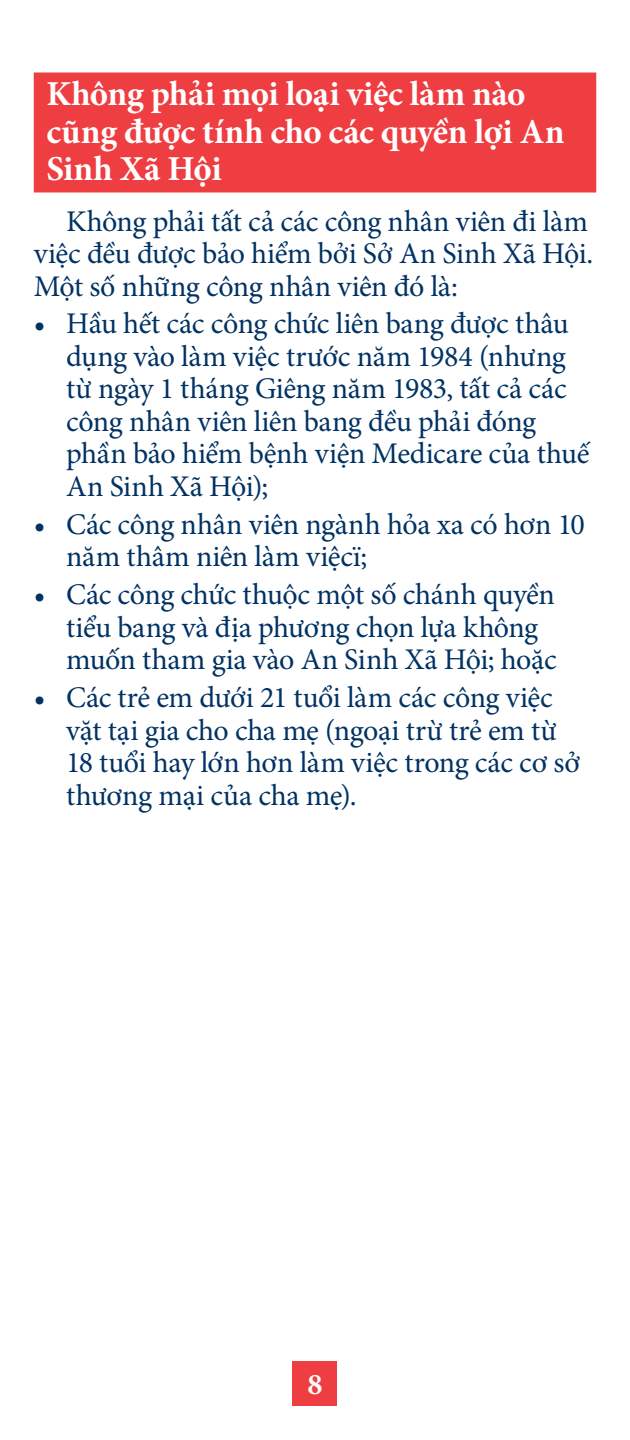
<style>
.page{position:relative;width:630px;height:1440px;background:#fff}
.page>*{position:absolute;margin:0;border:0;box-sizing:border-box;transform-origin:0 0}
.H1-3{font:700 35px/37.5px "Minion Pro";letter-spacing:-.01em;color:#fff}
.Paragraph{font:30px/32.5px "Minion Pro";letter-spacing:-.015em;color:#003263}
.t1{font:700 30px "Minion Pro";color:#fff}
</style>
<div class="page">
<div style="left:292px;top:1361px;width:46px;height:45px;background:#ef3e42"></div>
<div style="left:34px;top:72px;width:562px;height:120px;background:#ef3e42"></div>
<h1 class="H1-3" style="left:46px;top:75px;width:520px">Không phải mọi loại việc làm nào cũng được tính cho các quyền lợi An<br>Sinh Xã Hội</h1>
<p class="Paragraph" style="left:34px;top:205px;width:561px;text-indent:32px">Không phải tất cả các công nhân viên đi làm việc đều được bảo hiểm bởi Sở An Sinh Xã Hội.<br>Một số những công nhân viên đó là:</p>
<p class="Paragraph" style="left:66px;top:308px;width:525px;text-indent:-32px">• Hầu hết các công chức liên bang được thâu dụng vào làm việc trước năm 1984 (nhưng từ ngày 1 tháng Giêng năm 1983, tất cả các công nhân viên liên bang đều phải đóng phần bảo hiểm bệnh viện Medicare của thuế An Sinh Xã Hội);</p>
<p class="Paragraph" style="left:66px;top:508px;width:520px;text-indent:-32px">• Các công nhân viên ngành hỏa xa có hơn 10 năm thâm niên làm việcï;</p>
<p class="Paragraph" style="left:66px;top:579px;width:492px;text-indent:-32px">• Các công chức thuộc một số chánh quyền tiểu bang và địa phương chọn lựa không muốn tham gia vào An Sinh Xã Hội; hoặc</p>
<p class="Paragraph" style="left:66px;top:681px;width:516px;text-indent:-32px">• Các trẻ em dưới 21 tuổi làm các công việc vặt tại gia cho cha mẹ (ngoại trừ trẻ em từ 18 tuổi hay lớn hơn làm việc trong các cơ sở thương mại của cha mẹ).</p>
<p class="t1" style="left:308px;top:1363px;width:16px">8</p>
</div>
